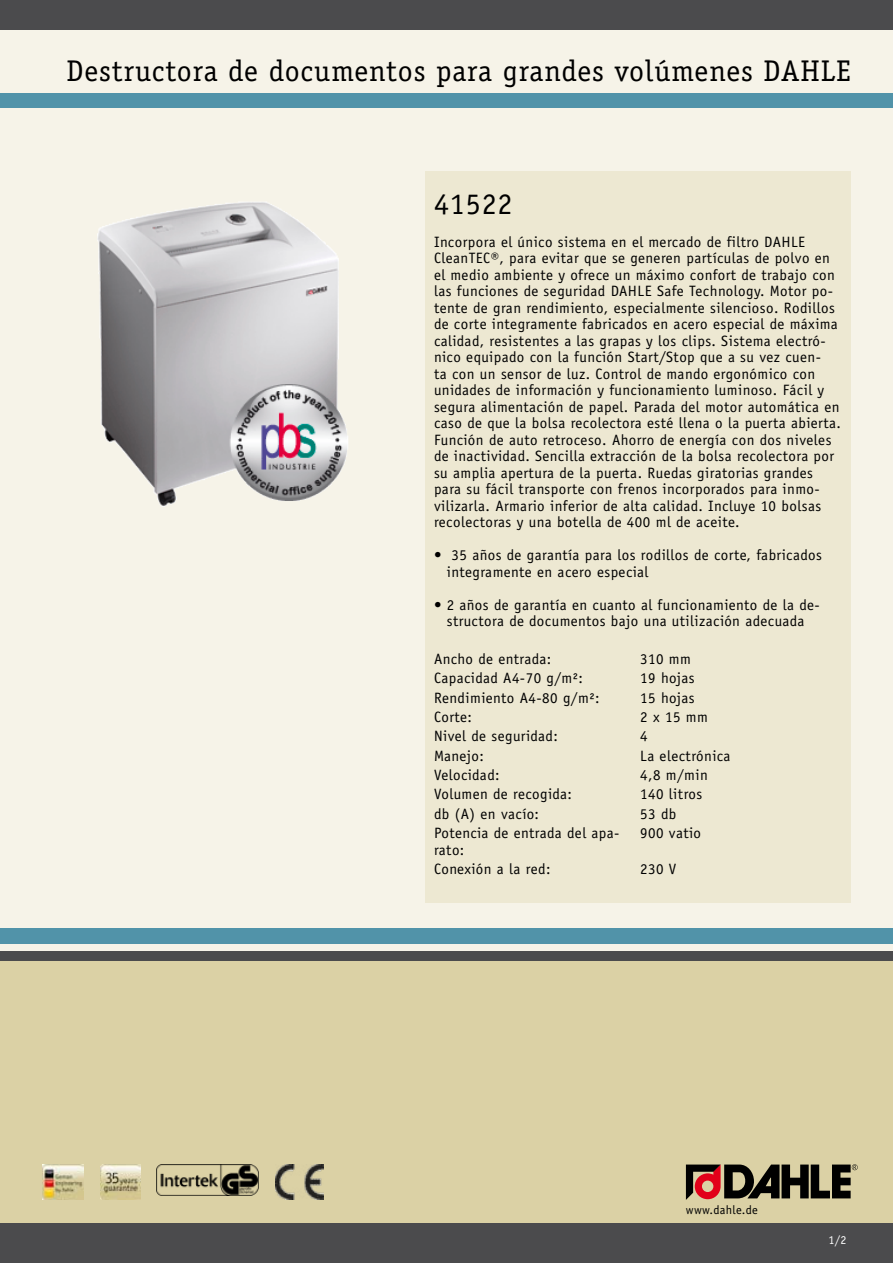
<style>
.page{position:relative;width:893px;height:1263px;background:#f6f3e8}
.page>*{position:absolute;margin:0;border:0;box-sizing:border-box;transform-origin:0 0}
.t1{font:30px "Officina Serif Std";letter-spacing:.03em;color:#000}
.t2{font:15px/16.5px "Officina Sans Std";letter-spacing:.03em;color:#000}
.t3{font:15px "Officina Sans Std";letter-spacing:.01em;color:#000}
.t4{font:12.3px "Officina Sans Std";letter-spacing:.03em;color:#000}
.t5{font:12px "Officina Sans Std";color:#fff}
</style>
<div class="page">
<div style="left:0;top:0;width:893px;height:30px;background:#4b4b4d"></div>
<div style="left:0;top:956px;width:893px;height:282px;background:#dbd1a5"></div>
<div style="left:0;top:1224px;width:893px;height:39px;background:#4b4b4d"></div>
<div style="left:0;top:928px;width:893px;height:15px;background:#5193a9"></div>
<div style="left:0;top:951px;width:893px;height:9px;background:#4b4b4d"></div>
<img style="left:100px;top:1164px;width:41px;height:35px">
<img style="left:156px;top:1164px;width:102px;height:31px">
<img style="left:275px;top:1164px;width:49px;height:35px">
<img style="left:43px;top:1164px;width:40px;height:35px">
<img style="left:97px;top:202px;width:251px;height:305px">
<svg style="left:686px;top:1164px;width:172px;height:36px"></svg>
<div style="left:0;top:94px;width:893px;height:14px;background:#5193a9"></div>
<div style="left:425px;top:171px;width:425px;height:731px;background:#ede8d2"></div>
<h1 class="t1" style="left:66px;top:53px;width:786px">Destructora de documentos para grandes volúmenes DAHLE</h1>
<h1 class="t1" style="left:434px;top:186px;width:80px">41522</h1>
<p class="t2" style="left:434px;top:233px;width:408px">Incorpora el único sistema en el mercado de filtro DAHLE CleanTEC®, para evitar que se generen partículas de polvo en el medio ambiente y ofrece un máximo confort de trabajo con las funciones de seguridad DAHLE Safe Technology. Motor po&shy;tente de gran rendimiento, especialmente silencioso. Rodillos de corte integramente fabricados en acero especial de máxima calidad, resistentes a las grapas y los clips. Sistema electró&shy;nico equipado con la función Start/Stop que a su vez cuen-<br>ta con un sensor de luz. Control de mando ergonómico con unidades de información y funcionamiento luminoso. Fácil y segura alimentación de papel. Parada del motor automática en caso de que la bolsa recolectora esté llena o la puerta abierta.<br>Función de auto retroceso. Ahorro de energía con dos niveles de inactividad. Sencilla extracción de la bolsa recolectora por su amplia apertura de la puerta. Ruedas giratorias grandes para su fácil transporte con frenos incorporados para inmo&shy;vilizarla. Armario inferior de alta calidad. Incluye 10 bolsas recolectoras y una botella de 400 ml de aceite.</p>
<p class="t2" style="left:447px;top:547px;width:377px;text-indent:-13px">• 35 años de garantía para los rodillos de corte, fabricados integramente en acero especial</p>
<p class="t2" style="left:434px;top:596px;width:387px;text-align:center">• 2 años de garantía en cuanto al funcionamiento de la de&shy;structora de documentos bajo una utilización adecuada</p>
<p class="t3" style="left:434px;top:650px;width:119px">Ancho de entrada:</p>
<p class="t2" style="left:640px;top:651px;width:52px">310 mm</p>
<p class="t2" style="left:434px;top:670px;width:151px">Capacidad A4-70 g/m²:</p>
<p class="t2" style="left:640px;top:670px;width:56px">19 hojas</p>
<p class="t2" style="left:434px;top:689px;width:167px">Rendimiento A4-80 g/m²:</p>
<p class="t2" style="left:640px;top:689px;width:56px">15 hojas</p>
<p class="t2" style="left:434px;top:709px;width:40px">Corte:</p>
<p class="t2" style="left:640px;top:709px;width:69px">2x15mm</p>
<p class="t2" style="left:434px;top:728px;width:125px">Nivel de seguridad:</p>
<p class="t2" style="left:640px;top:728px;width:9px">4</p>
<p class="t2" style="left:434px;top:747px;width:51px">Manejo:</p>
<p class="t2" style="left:640px;top:747px;width:92px">La electrónica</p>
<p class="t2" style="left:434px;top:767px;width:67px">Velocidad:</p>
<p class="t2" style="left:640px;top:767px;width:69px">4,8 m/min</p>
<p class="t2" style="left:434px;top:786px;width:140px">Volumen de recogida:</p>
<p class="t2" style="left:640px;top:786px;width:64px">140 litros</p>
<p class="t2" style="left:434px;top:805px;width:107px">db (A) en vacío:</p>
<p class="t2" style="left:640px;top:805px;width:38px">53 db</p>
<p class="t2" style="left:434px;top:825px;width:187px">Potencia de entrada del apa&shy;rato:</p>
<p class="t2" style="left:640px;top:825px;width:62px">900 vatio</p>
<p class="t2" style="left:434px;top:861px;width:118px">Conexión a la red:</p>
<p class="t2" style="left:640px;top:861px;width:38px">230 V</p>
<p class="t4" style="left:686px;top:1203px;width:73px">www.dahle.de</p>
<p class="t5" style="left:828px;top:1233px;width:20px">1/2</p>
</div>
